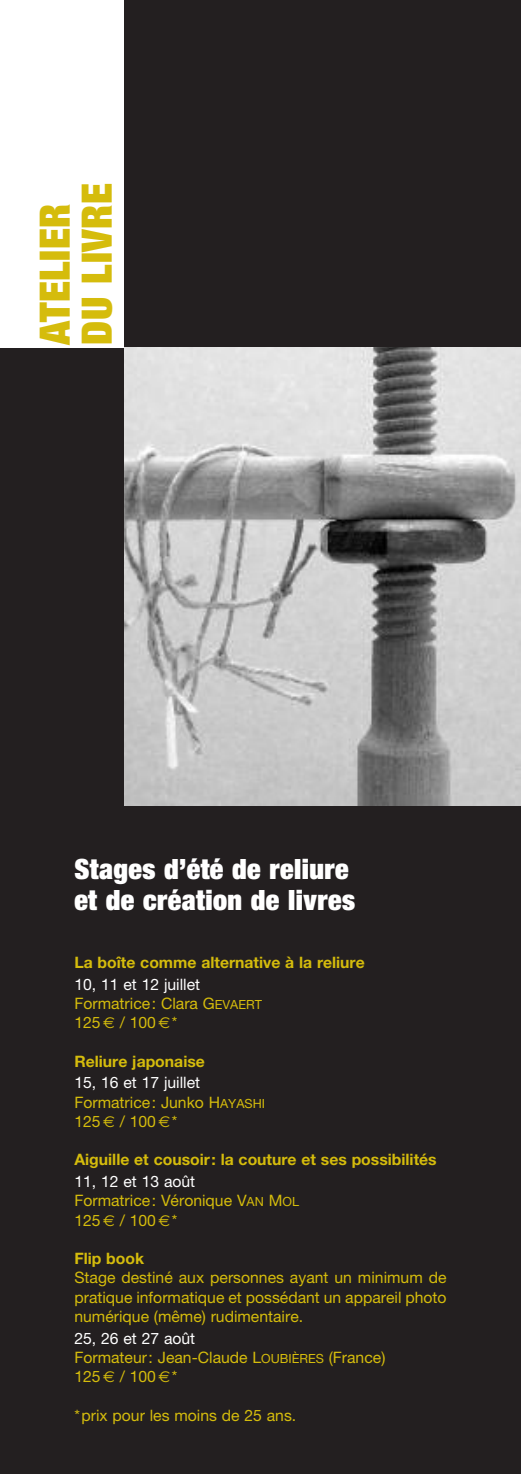
<style>
.page{position:relative;width:521px;height:1474px;background:#fff}
.page>*{position:absolute;margin:0;border:0;box-sizing:border-box;transform-origin:0 0}
.t1{font:900 expanded 42px/42px "Helvetica Neue";letter-spacing:.015em;color:#d5bc0c}
.t2{font:900 expanded 28px/31.5px "Helvetica Neue";letter-spacing:.015em;color:#fff}
.t3{font:15.75px/19.2px "Helvetica Neue";color:#d5bc0c}
.t4{font:700 15.75px "Helvetica Neue";color:#d5bc0c}
.s1{color:#fff}
.s2{font-size:12.6px}
.s3{font-family:"Euro Sans"}
</style>
<div class="page">
<div style="left:0;top:0;width:521px;height:1473px;background:#231f20"></div>
<img style="left:124px;top:347px;width:397px;height:458px">
<div style="left:0;top:0;width:124px;height:347px;background:#fff"></div>
<h1 class="t1" style="left:37px;top:345px;width:163px;rotate:-90deg">ATELIER<br>DU LIVRE</h1>
<h2 class="t2" style="left:74px;top:855px;width:282px">Stages d’été de reliure et de création de livres</h2>
<p class="t4" style="left:74px;top:956px;width:292px">La boîte comme alternative à la reliure</p>
<p class="t3" style="left:74px;top:975px;width:189px"><span class="s1">10, 11 et 12 juillet<br></span>Formatrice: Clara G<span class="s2">EVAERT<br></span>125<span class="s3">€</span> / 100<span class="s3">€</span>*</p>
<p class="t4" style="left:74px;top:1055px;width:132px">Reliure japonaise</p>
<p class="t3" style="left:74px;top:1074px;width:192px"><span class="s1">15, 16 et 17 juillet<br></span>Formatrice: Junko H<span class="s2">AYASHI<br></span>125<span class="s3">€</span> / 100<span class="s3">€</span>*</p>
<p class="t4" style="left:74px;top:1154px;width:364px">Aiguille et cousoir: la couture et ses possibilités</p>
<p class="t3" style="left:74px;top:1173px;width:226px"><span class="s1">11, 12 et 13 août<br></span>Formatrice: Véronique V<span class="s2">AN</span> M<span class="s2">OL<br></span>125<span class="s3">€</span> / 100<span class="s3">€</span>*</p>
<p class="t4" style="left:74px;top:1252px;width:71px">Flip book</p>
<p class="t3" style="left:74px;top:1269px;width:374px;text-align:justify">Stage destiné aux personnes ayant un minimum de pratique informatique et possédant un appareil photo numérique (même) rudimentaire.</p>
<p class="t3" style="left:74px;top:1329px;width:312px"><span class="s1">25, 26 et 27 août<br></span>Formateur: Jean-Claude L<span class="s2">OUBIÈRES</span> (France)<br>125<span class="s3">€</span> / 100<span class="s3">€</span>*</p>
<p class="t3" style="left:74px;top:1406px;width:223px">*prix pour les moins de 25 ans.</p>
</div>
